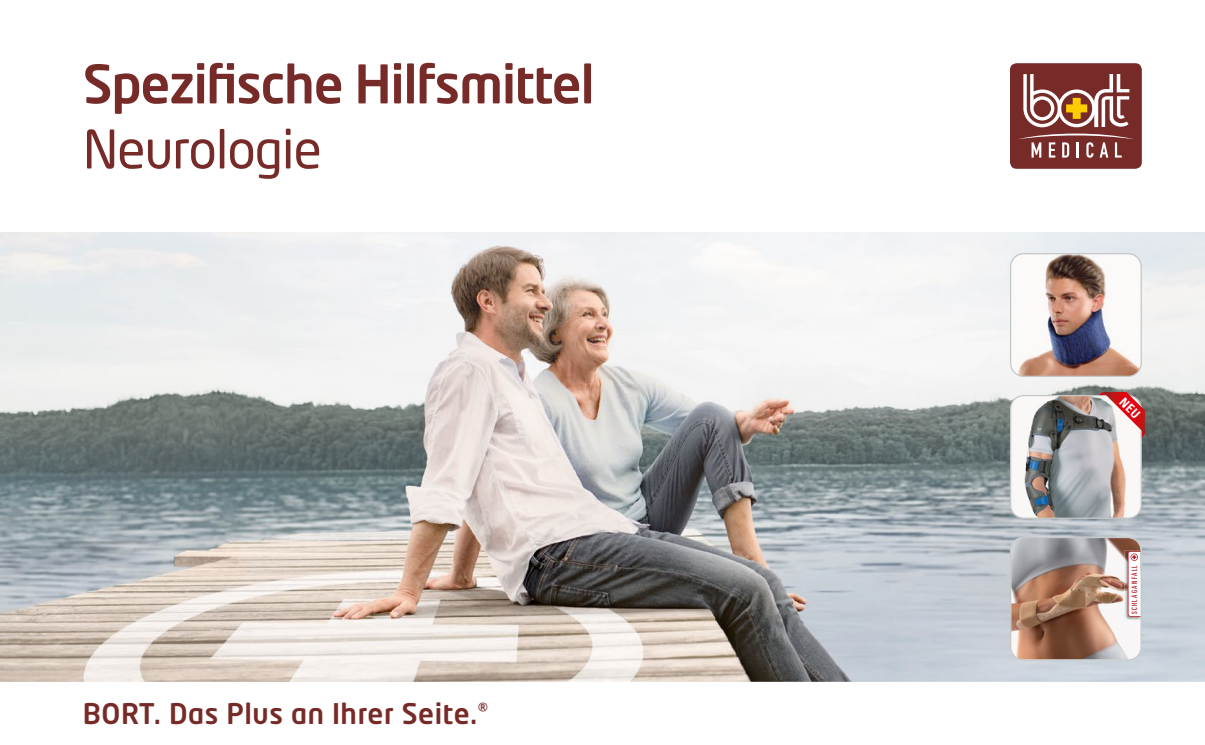
<style>
.page{position:relative;width:1205px;height:745px;background:#fff}
.page>*{position:absolute;margin:0;border:0;box-sizing:border-box;transform-origin:0 0}
.t1{font:500 52.5px "Neo Tech Pro";letter-spacing:-.02em;color:#772b28}
.t2{font:52.5px "Neo Tech Std";letter-spacing:-.02em;color:#772b28}
.t3{font:500 28px "Neo Tech Pro";letter-spacing:.02em;color:#772b28}
.t4{font:7.5px "Univers LT Pro Ult Cond";letter-spacing:.19em;color:#b51d28}
</style>
<div class="page">
<img style="left:0;top:232px;width:1205px;height:449px">
<img style="left:1010px;top:253px;width:132px;height:123px">
<div style="left:1010px;top:63px;width:132px;height:106px;background:#772b28;border-radius:7px"></div>
<svg style="left:1023px;top:74px;width:106px;height:53px"></svg>
<svg style="left:1018px;top:133px;width:116px;height:25px"></svg>
<svg style="left:1010px;top:536px;width:132px;height:124px"></svg>
<img style="left:1010px;top:391px;width:135px;height:127px">
<h1 class="t1" style="left:83px;top:51px;width:513px">Spezifische Hilfsmittel</h1>
<h1 class="t2" style="left:83px;top:117px;width:240px">Neurologie</h1>
<p class="t3" style="left:83px;top:695px;width:406px">BORT. Das Plus an Ihrer Seite.<sup>®</sup></p>
<p class="t4" style="left:1129px;top:613px;width:50px;rotate:-90deg">SCHLAGANFALL</p>
</div>
